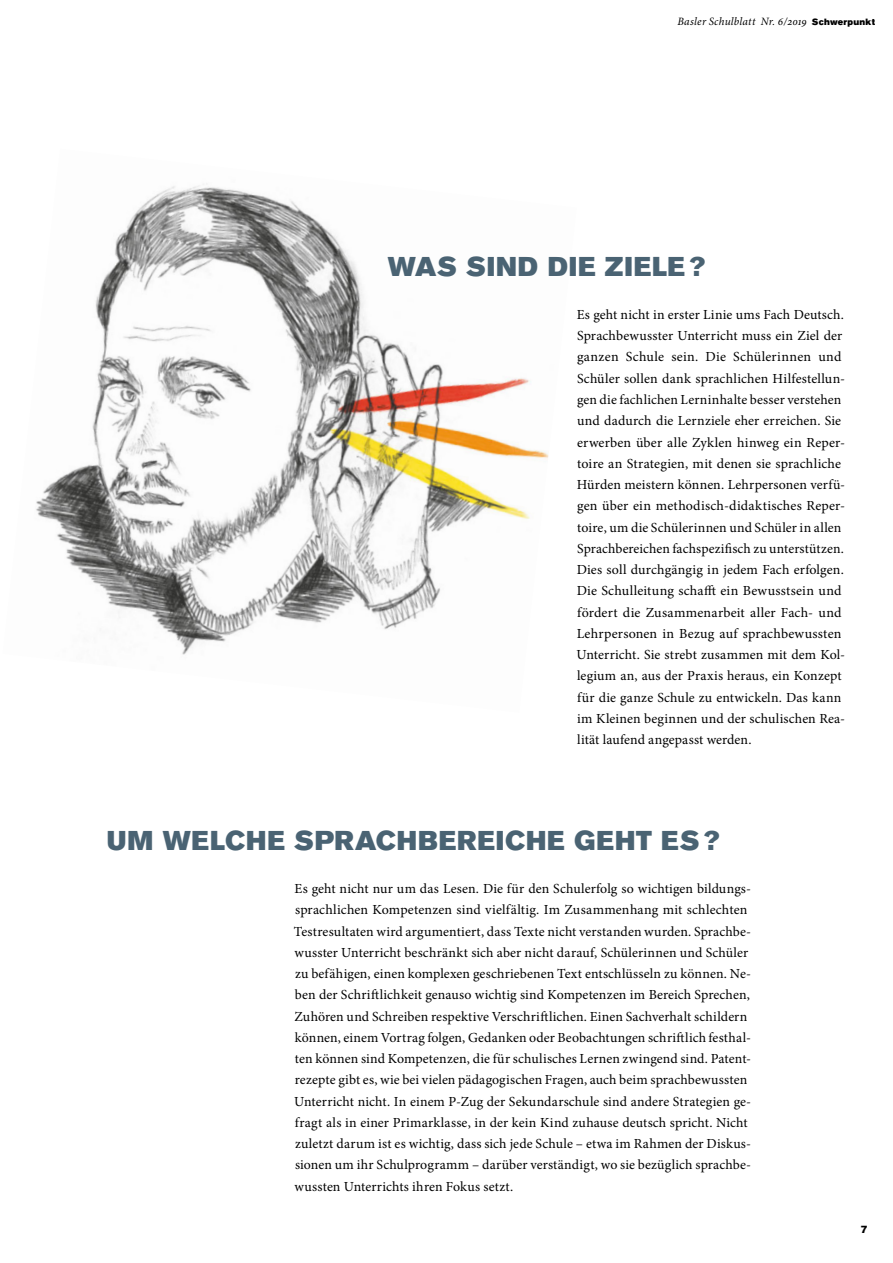
<style>
.page{position:relative;width:893px;height:1263px;background:#fff}
.page>*{position:absolute;margin:0;border:0;box-sizing:border-box;transform-origin:0 0}
.t1{font:27px "Akzidenz Grotesk BE Super";letter-spacing:.035em;color:#4a6373}
.t2{font:13.8px/21.3px "Minion Pro";letter-spacing:.01em;color:#000}
.t3{font:italic 11.25px "Minion Pro";letter-spacing:.015em;color:#000}
.t4{font:10.5px "Akzidenz Grotesk BE Super";color:#000}
.s1{font-family:"Akzidenz Grotesk BE Super";font-style:normal;font-size:9px}
</style>
<div class="page">
<img style="left:36px;top:183px;width:513px;height:472px">
<p class="t3" style="left:678px;top:14px;width:199px">Basler Schulblatt Nr. 6/2019 <span class="s1">Schwerpunkt</span></p>
<h1 class="t1" style="left:388px;top:251px;width:319px">WAS SIND DIE ZIELE ?</h1>
<p class="t2" style="left:576px;top:304px;width:270px">Es geht nicht in erster Linie ums Fach Deutsch.<br>Sprachbewusster Unterricht muss ein Ziel der ganzen Schule sein. Die Schülerinnen und Schüler sollen dank sprachlichen Hilfestellun&shy;gen die fachlichen Lerninhalte besser verstehen und dadurch die Lernziele eher erreichen. Sie erwerben über alle Zyklen hinweg ein Reper&shy;toire an Strategien, mit denen sie sprachliche Hürden meistern können. Lehrpersonen verfü&shy;gen über ein methodisch-didaktisches Reper&shy;toire, um die Schülerinnen und Schüler in allen Sprachbereichen fachspezifisch zu unterstützen.<br>Dies soll durchgängig in jedem Fach erfolgen.<br>Die Schulleitung schafft ein Bewusstsein und fördert die Zusammenarbeit aller Fach- und Lehrpersonen in Bezug auf sprachbewussten Unterricht. Sie strebt zusammen mit dem Kol&shy;legium an, aus der Praxis heraus, ein Konzept für die ganze Schule zu entwickeln. Das kann im Kleinen beginnen und der schulischen Rea&shy;lität laufend angepasst werden.</p>
<h1 class="t1" style="left:107px;top:825px;width:614px">UM WELCHE SPRACHBEREICHE GEHT ES ?</h1>
<p class="t2" style="left:294px;top:878px;width:459px">Es geht nicht nur um das Lesen. Die für den Schulerfolg so wichtigen bildungs&shy;sprachlichen Kompetenzen sind vielfältig. Im Zusammenhang mit schlechten Testresultaten wird argumentiert, dass Texte nicht verstanden wurden. Sprachbe&shy;wusster Unterricht beschränkt sich aber nicht darauf, Schülerinnen und Schüler zu befähigen, einen komplexen geschriebenen Text entschlüsseln zu können. Ne&shy;ben der Schriftlichkeit genauso wichtig sind Kompetenzen im Bereich Sprechen, Zuhören und Schreiben respektive Verschriftlichen. Einen Sachverhalt schildern können, einem Vortrag folgen, Gedanken oder Beobachtungen schriftlich festhal&shy;ten können sind Kompetenzen, die für schulisches Lernen zwingend sind. Patent&shy;rezepte gibt es, wie bei vielen pädagogischen Fragen, auch beim sprachbewussten Unterricht nicht. In einem P-Zug der Sekundarschule sind andere Strategien ge&shy;fragt als in einer Primarklasse, in der kein Kind zuhause deutsch spricht. Nicht zuletzt darum ist es wichtig, dass sich jede Schule – etwa im Rahmen der Diskus&shy;sionen um ihr Schulprogramm – darüber verständigt, wo sie bezüglich sprachbe&shy;wussten Unterrichts ihren Fokus setzt.</p>
<p class="t4" style="left:861px;top:1223px;width:8px">7</p>
</div>
